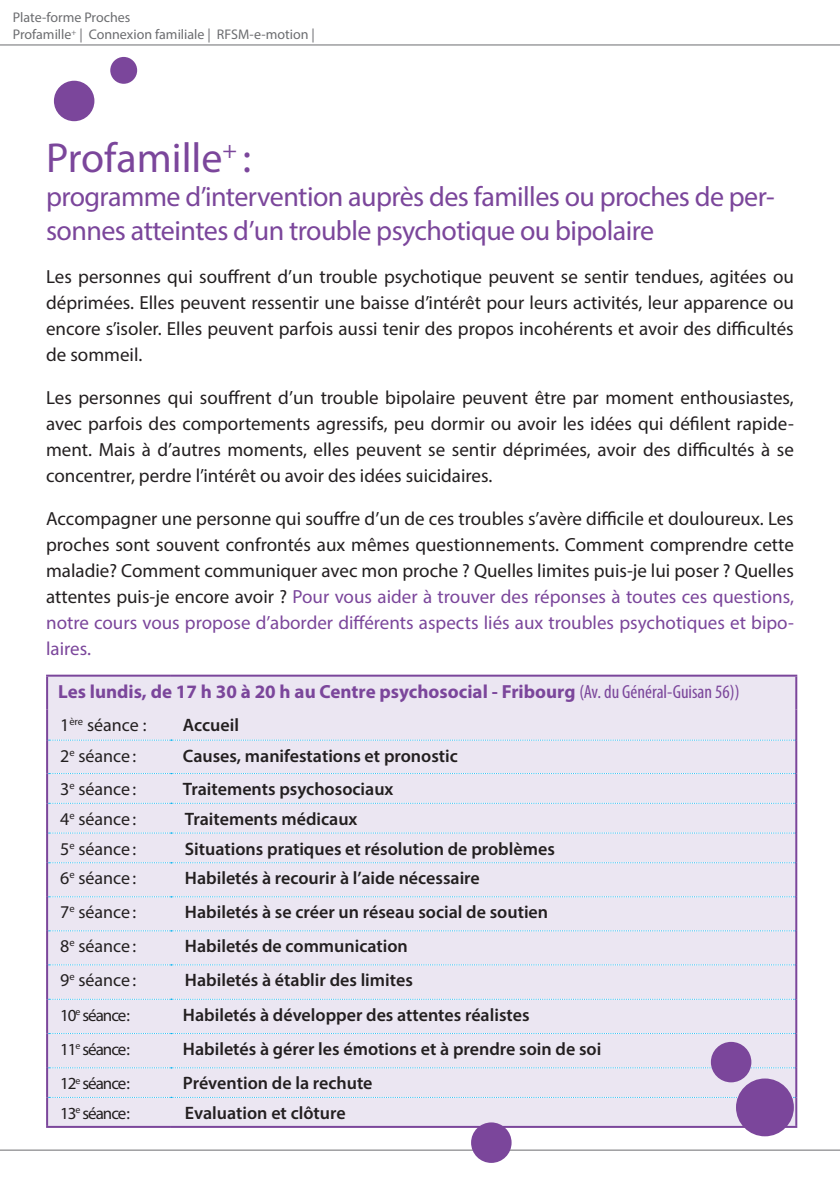
<style>
.page{position:relative;width:840px;height:1191px;background:#fff}
.page>*{position:absolute;margin:0;border:0;box-sizing:border-box;transform-origin:0 0}
.sous-titre_texte{font:42px "Myriad Pro";color:#7b469b}
.sous-titre_texte-2{font:28px/34px "Myriad Pro";letter-spacing:-.02em;color:#7b469b}
.texte{font:19px/26px "Myriad Pro";color:#231f20;text-align:justify}
.texte_bold{font:700 19px "Myriad Pro";color:#7b469b}
.liste{font:600 18px "Myriad Pro";color:#231f20}
.liste-2{font:18px "Myriad Pro";color:#231f20}
.liste-3{font:17px "Myriad Pro";letter-spacing:-.06em;color:#231f20}
.t1{font:14px/16.8px "Myriad Pro";color:#6c6d70}
.s1{color:#7b469b}
.s2{font-weight:400;font-stretch:condensed}
</style>
<div class="page">
<hr style="left:0;top:45px;width:839px;height:1px;background:#6c6d70">
<hr style="left:0;top:1149px;width:839px;height:1px;background:#6c6d70">
<div style="left:48px;top:676px;width:746px;height:449px;background:#ebe6f2"></div>
<svg style="left:49px;top:739px;width:745px;height:1px"></svg>
<svg style="left:49px;top:773px;width:745px;height:1px"></svg>
<svg style="left:49px;top:802px;width:745px;height:1px"></svg>
<svg style="left:49px;top:832px;width:745px;height:1px"></svg>
<svg style="left:49px;top:862px;width:745px;height:1px"></svg>
<svg style="left:49px;top:896px;width:745px;height:1px"></svg>
<svg style="left:49px;top:930px;width:745px;height:1px"></svg>
<svg style="left:49px;top:964px;width:745px;height:1px"></svg>
<svg style="left:49px;top:998px;width:745px;height:1px"></svg>
<svg style="left:49px;top:1033px;width:745px;height:1px"></svg>
<svg style="left:49px;top:1067px;width:745px;height:1px"></svg>
<svg style="left:49px;top:1096px;width:745px;height:1px"></svg>
<hr style="left:46px;top:676px;width:2px;height:33px;background:#7b469b">
<hr style="left:794px;top:676px;width:2px;height:33px;background:#7b469b">
<hr style="left:46px;top:709px;width:2px;height:31px;background:#7b469b">
<hr style="left:794px;top:709px;width:2px;height:31px;background:#7b469b">
<hr style="left:46px;top:740px;width:2px;height:33px;background:#7b469b">
<hr style="left:794px;top:740px;width:2px;height:33px;background:#7b469b">
<hr style="left:46px;top:773px;width:2px;height:30px;background:#7b469b">
<hr style="left:794px;top:773px;width:2px;height:30px;background:#7b469b">
<hr style="left:46px;top:803px;width:2px;height:30px;background:#7b469b">
<hr style="left:794px;top:803px;width:2px;height:30px;background:#7b469b">
<hr style="left:46px;top:833px;width:2px;height:30px;background:#7b469b">
<hr style="left:794px;top:833px;width:2px;height:30px;background:#7b469b">
<hr style="left:46px;top:863px;width:2px;height:34px;background:#7b469b">
<hr style="left:794px;top:863px;width:2px;height:34px;background:#7b469b">
<hr style="left:46px;top:897px;width:2px;height:34px;background:#7b469b">
<hr style="left:794px;top:897px;width:2px;height:34px;background:#7b469b">
<hr style="left:46px;top:931px;width:2px;height:34px;background:#7b469b">
<hr style="left:794px;top:931px;width:2px;height:34px;background:#7b469b">
<hr style="left:46px;top:965px;width:2px;height:34px;background:#7b469b">
<hr style="left:794px;top:965px;width:2px;height:34px;background:#7b469b">
<hr style="left:46px;top:999px;width:2px;height:34px;background:#7b469b">
<hr style="left:794px;top:999px;width:2px;height:34px;background:#7b469b">
<hr style="left:46px;top:1033px;width:2px;height:34px;background:#7b469b">
<hr style="left:794px;top:1033px;width:2px;height:34px;background:#7b469b">
<hr style="left:46px;top:1067px;width:2px;height:30px;background:#7b469b">
<hr style="left:794px;top:1067px;width:2px;height:30px;background:#7b469b">
<hr style="left:46px;top:1097px;width:2px;height:28px;background:#7b469b">
<hr style="left:794px;top:1097px;width:2px;height:28px;background:#7b469b">
<hr style="left:46px;top:1125px;width:125px;height:2px;background:#7b469b">
<hr style="left:171px;top:1125px;width:625px;height:2px;background:#7b469b">
<hr style="left:46px;top:674px;width:125px;height:2px;background:#7b469b">
<hr style="left:171px;top:674px;width:625px;height:2px;background:#7b469b">
<div style="left:735px;top:1078px;width:58px;height:58px;background:#7b469b;border-radius:50%"></div>
<div style="left:54px;top:81px;width:40px;height:40px;background:#7b469b;border-radius:50%"></div>
<div style="left:110px;top:57px;width:27px;height:27px;background:#7b469b;border-radius:50%"></div>
<div style="left:710px;top:1041px;width:41px;height:41px;background:#7b469b;border-radius:50%"></div>
<div style="left:471px;top:1122px;width:40px;height:40px;background:#7b469b;border-radius:50%"></div>
<p class="t1" style="left:13px;top:9px;width:303px">Plate-forme Proches<br>Profamille<sup>+</sup> | Connexion familiale | RFSM-e-motion |</p>
<p class="sous-titre_texte" style="left:46px;top:131px;width:206px">Profamille<sup>+</sup> :</p>
<p class="sous-titre_texte-2" style="left:46px;top:179px;width:729px">programme d’intervention auprès des familles ou proches de per&shy;sonnes atteintes d’un trouble psychotique ou bipolaire</p>
<p class="texte" style="left:46px;top:263px;width:749px">Les personnes qui souffrent d’un trouble psychotique peuvent se sentir tendues, agitées ou déprimées. Elles peuvent ressentir une baisse d’intérêt pour leurs activités, leur apparence ou encore s’isoler. Elles peuvent parfois aussi tenir des propos incohérents et avoir des difficultés de sommeil.</p>
<p class="texte" style="left:46px;top:384px;width:749px">Les personnes qui souffrent d’un trouble bipolaire peuvent être par moment enthousiastes, avec parfois des comportements agressifs, peu dormir ou avoir les idées qui défilent rapide&shy;ment. Mais à d’autres moments, elles peuvent se sentir déprimées, avoir des difficultés à se concentrer, perdre l’intérêt ou avoir des idées suicidaires.</p>
<p class="texte" style="left:46px;top:505px;width:749px">Accompagner une personne qui souffre d’un de ces troubles s’avère difficile et douloureux. Les proches sont souvent confrontés aux mêmes questionnements. Comment comprendre cette maladie? Comment communiquer avec mon proche ? Quelles limites puis-je lui poser ? Quelles attentes puis-je encore avoir ? <span class="s1">Pour vous aider à trouver des réponses à toutes ces questions, notre cours vous propose d’aborder différents aspects liés aux troubles psychotiques et bipo&shy;laires.</span></p>
<p class="texte_bold" style="left:58px;top:679px;width:682px">Les lundis, de 17 h 30 à 20 h au Centre psychosocial - Fribourg <span class="s2">(Av. du Général-Guisan 56))</span></p>
<p class="liste-2" style="left:60px;top:714px;width:88px">1<sup>ère</sup> séance :</p>
<p class="liste" style="left:183px;top:713px;width:57px">Accueil</p>
<p class="liste-2" style="left:60px;top:744px;width:78px">2<sup>e</sup> séance:</p>
<p class="liste" style="left:183px;top:744px;width:276px">Causes, manifestations et pronostic</p>
<p class="liste-2" style="left:60px;top:778px;width:78px">3<sup>e</sup> séance:</p>
<p class="liste" style="left:183px;top:777px;width:212px">Traitements psychosociaux</p>
<p class="liste-2" style="left:60px;top:807px;width:78px">4<sup>e</sup> séance:</p>
<p class="liste" style="left:185px;top:807px;width:174px">Traitements médicaux</p>
<p class="liste-2" style="left:60px;top:837px;width:78px">5<sup>e</sup> séance:</p>
<p class="liste" style="left:185px;top:837px;width:371px">Situations pratiques et résolution de problèmes</p>
<p class="liste-2" style="left:60px;top:867px;width:78px">6<sup>e</sup> séance:</p>
<p class="liste" style="left:185px;top:867px;width:296px">Habiletés à recourir à l’aide nécessaire</p>
<p class="liste-2" style="left:60px;top:901px;width:78px">7<sup>e</sup> séance:</p>
<p class="liste" style="left:185px;top:901px;width:364px">Habiletés à se créer un réseau social de soutien</p>
<p class="liste-2" style="left:60px;top:935px;width:78px">8<sup>e</sup> séance:</p>
<p class="liste" style="left:185px;top:935px;width:224px">Habiletés de communication</p>
<p class="liste-2" style="left:60px;top:969px;width:78px">9<sup>e</sup> séance:</p>
<p class="liste" style="left:185px;top:969px;width:229px">Habiletés à établir des limites</p>
<p class="liste-3" style="left:60px;top:1004px;width:71px">10<sup>e</sup> séance:</p>
<p class="liste" style="left:183px;top:1003px;width:348px">Habiletés à développer des attentes réalistes</p>
<p class="liste-3" style="left:60px;top:1038px;width:71px">11<sup>e</sup> séance:</p>
<p class="liste" style="left:183px;top:1037px;width:419px">Habiletés à gérer les émotions et à prendre soin de soi</p>
<p class="liste-3" style="left:60px;top:1073px;width:71px">12<sup>e</sup> séance:</p>
<p class="liste" style="left:183px;top:1071px;width:191px">Prévention de la rechute</p>
<p class="liste-3" style="left:60px;top:1102px;width:71px">13<sup>e</sup> séance:</p>
<p class="liste" style="left:185px;top:1101px;width:162px">Evaluation et clôture</p>
</div>
